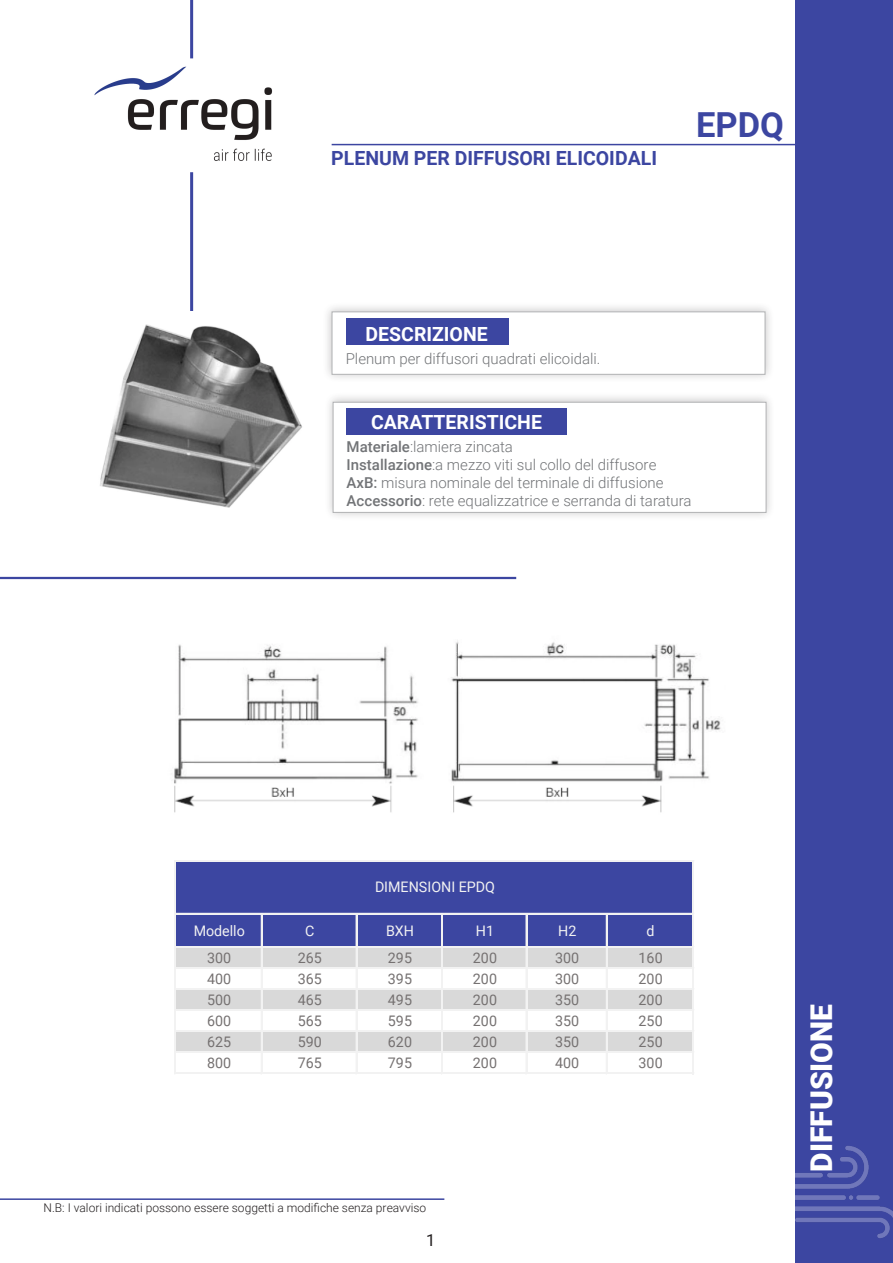
<style>
.page{position:relative;width:893px;height:1263px;background:#fff}
.page>*{position:absolute;margin:0;border:0;box-sizing:border-box;transform-origin:0 0}
.t1{font:700 34.5px "Roboto";color:#3c46a1}
.t2{font:900 30px "Roboto";color:#fff}
.t3{font:700 19.5px "Roboto";color:#3c46a1}
.t4{font:700 19.5px "Roboto";color:#fff}
.t5{font:16.5px "Roboto";color:#231f20}
.t6{font:300 15px "Roboto";color:#727477}
.t7{font:14.55px "Roboto";letter-spacing:.005em;color:#757171}
.t8{font:14.55px "Roboto";color:#f2f2f2}
.t9{font:300 12px "Roboto";color:#231f20}
.s1{font-weight:500}
</style>
<div class="page">
<div style="left:795px;top:0;width:98px;height:1263px;background:#3c46a1"></div>
<hr style="left:332px;top:144px;width:483px;height:1px;background:#3c46a1">
<hr style="left:190px;top:0;width:3px;height:58px;background:#3c46a1">
<hr style="left:190px;top:172px;width:3px;height:162px;background:#3c46a1">
<img style="left:795px;top:1146px;width:98px;height:92px">
<img style="left:94px;top:66px;width:179px;height:95px">
<img style="left:100px;top:311px;width:202px;height:197px">
<div style="left:324px;top:392px;width:452px;height:129px;background:#231f20;opacity:.46"></div>
<div style="left:333px;top:402px;width:433px;height:111px;background:#fff"></div>
<div style="left:322px;top:302px;width:452px;height:81px;background:#231f20;opacity:.46"></div>
<div style="left:332px;top:311px;width:433px;height:64px;background:#fff"></div>
<div style="left:347px;top:319px;width:162px;height:26px;background:#3c46a1"></div>
<div style="left:347px;top:408px;width:220px;height:26px;background:#3c46a1"></div>
<hr style="left:0;top:1198px;width:444px;height:2px;background:#3c46a1">
<img style="left:174px;top:640px;width:547px;height:173px">
<div style="left:176px;top:862px;width:517px;height:85px;background:#3c46a1"></div>
<div style="left:176px;top:947px;width:517px;height:21px;background:#d9d9d9"></div>
<div style="left:176px;top:989px;width:517px;height:21px;background:#d9d9d9"></div>
<div style="left:176px;top:1031px;width:517px;height:21px;background:#d9d9d9"></div>
<hr style="left:175px;top:861px;width:1px;height:213px;background:#f2f2f2">
<hr style="left:692px;top:862px;width:1px;height:212px;background:#f2f2f2">
<hr style="left:693px;top:862px;width:1px;height:212px;background:#f2f2f2">
<hr style="left:261px;top:914px;width:1px;height:160px;background:#f2f2f2">
<hr style="left:356px;top:914px;width:1px;height:160px;background:#f2f2f2">
<hr style="left:441px;top:914px;width:1px;height:160px;background:#f2f2f2">
<hr style="left:442px;top:914px;width:1px;height:160px;background:#f2f2f2">
<hr style="left:526px;top:914px;width:1px;height:160px;background:#f2f2f2">
<hr style="left:606px;top:914px;width:1px;height:160px;background:#f2f2f2">
<hr style="left:176px;top:860px;width:518px;height:1px;background:#f2f2f2">
<hr style="left:176px;top:861px;width:518px;height:1px;background:#f2f2f2">
<hr style="left:176px;top:913px;width:518px;height:1px;background:#f2f2f2">
<hr style="left:176px;top:946px;width:518px;height:1px;background:#f2f2f2">
<hr style="left:176px;top:947px;width:518px;height:1px;background:#f2f2f2">
<hr style="left:176px;top:967px;width:518px;height:1px;background:#f2f2f2">
<hr style="left:176px;top:968px;width:518px;height:1px;background:#f2f2f2">
<hr style="left:176px;top:988px;width:518px;height:1px;background:#f2f2f2">
<hr style="left:176px;top:989px;width:518px;height:1px;background:#f2f2f2">
<hr style="left:176px;top:1009px;width:518px;height:1px;background:#f2f2f2">
<hr style="left:176px;top:1010px;width:518px;height:1px;background:#f2f2f2">
<hr style="left:176px;top:1030px;width:518px;height:1px;background:#f2f2f2">
<hr style="left:176px;top:1031px;width:518px;height:1px;background:#f2f2f2">
<hr style="left:176px;top:1051px;width:518px;height:1px;background:#f2f2f2">
<hr style="left:176px;top:1052px;width:518px;height:1px;background:#f2f2f2">
<hr style="left:176px;top:1072px;width:518px;height:1px;background:#f2f2f2">
<hr style="left:176px;top:1073px;width:518px;height:1px;background:#f2f2f2">
<hr style="left:0;top:577px;width:516px;height:2px;background:#3c46a1">
<p class="t3" style="left:331px;top:144px;width:327px">PLENUM PER DIFFUSORI ELICOIDALI</p>
<p class="t1" style="left:696px;top:101px;width:89px">EPDQ</p>
<p class="t4" style="left:366px;top:320px;width:124px">DESCRIZIONE</p>
<p class="t6" style="left:346px;top:348px;width:256px">Plenum per diffusori quadrati elicoidali.</p>
<p class="t4" style="left:371px;top:408px;width:172px">CARATTERISTICHE</p>
<p class="t6" style="left:347px;top:436px;width:168px"><span class="s1">Materiale</span>:lamiera zincata</p>
<p class="t6" style="left:347px;top:454px;width:311px"><span class="s1">Installazione</span>:a mezzo viti sul collo del diffusore</p>
<p class="t6" style="left:347px;top:472px;width:318px"><span class="s1">AxB:</span> misura nominale del terminale di diffusione</p>
<p class="t6" style="left:347px;top:490px;width:346px"><span class="s1">Accessorio</span>: rete equalizzatrice e serranda di taratura</p>
<p class="t8" style="left:375px;top:877px;width:122px">DIMENSIONI EPDQ</p>
<p class="t8" style="left:194px;top:920px;width:53px">Modello</p>
<p class="t8" style="left:305px;top:920px;width:11px">C</p>
<p class="t8" style="left:386px;top:920px;width:30px">BXH</p>
<p class="t8" style="left:476px;top:920px;width:20px">H1</p>
<p class="t8" style="left:558px;top:920px;width:20px">H2</p>
<p class="t8" style="left:647px;top:920px;width:10px">d</p>
<p class="t7" style="left:207px;top:948px;width:26px">300</p>
<p class="t7" style="left:298px;top:948px;width:26px">265</p>
<p class="t7" style="left:388px;top:948px;width:26px">295</p>
<p class="t7" style="left:473px;top:948px;width:26px">200</p>
<p class="t7" style="left:555px;top:948px;width:26px">300</p>
<p class="t7" style="left:638px;top:948px;width:26px">160</p>
<p class="t7" style="left:207px;top:969px;width:26px">400</p>
<p class="t7" style="left:298px;top:969px;width:26px">365</p>
<p class="t7" style="left:388px;top:969px;width:26px">395</p>
<p class="t7" style="left:473px;top:969px;width:26px">200</p>
<p class="t7" style="left:555px;top:969px;width:26px">300</p>
<p class="t7" style="left:638px;top:969px;width:26px">200</p>
<p class="t7" style="left:207px;top:990px;width:26px">500</p>
<p class="t7" style="left:298px;top:990px;width:26px">465</p>
<p class="t7" style="left:388px;top:990px;width:26px">495</p>
<p class="t7" style="left:473px;top:990px;width:26px">200</p>
<p class="t7" style="left:555px;top:990px;width:26px">350</p>
<p class="t7" style="left:638px;top:990px;width:26px">200</p>
<p class="t7" style="left:207px;top:1011px;width:26px">600</p>
<p class="t7" style="left:298px;top:1011px;width:26px">565</p>
<p class="t7" style="left:388px;top:1011px;width:26px">595</p>
<p class="t7" style="left:473px;top:1011px;width:26px">200</p>
<p class="t7" style="left:555px;top:1011px;width:26px">350</p>
<p class="t7" style="left:638px;top:1011px;width:26px">250</p>
<p class="t7" style="left:207px;top:1032px;width:26px">625</p>
<p class="t7" style="left:298px;top:1032px;width:26px">590</p>
<p class="t7" style="left:388px;top:1032px;width:26px">620</p>
<p class="t7" style="left:473px;top:1032px;width:26px">200</p>
<p class="t7" style="left:555px;top:1032px;width:26px">350</p>
<p class="t7" style="left:638px;top:1032px;width:26px">250</p>
<p class="t7" style="left:207px;top:1053px;width:26px">800</p>
<p class="t7" style="left:298px;top:1053px;width:26px">765</p>
<p class="t7" style="left:388px;top:1053px;width:26px">795</p>
<p class="t7" style="left:473px;top:1053px;width:26px">200</p>
<p class="t7" style="left:555px;top:1053px;width:26px">400</p>
<p class="t7" style="left:638px;top:1053px;width:26px">300</p>
<p class="t9" style="left:44px;top:1199px;width:384px">N.B: I valori indicati possono essere soggetti a modifiche senza preavviso</p>
<p class="t5" style="left:426px;top:1228px;width:11px">1</p>
<p class="t2" style="left:801px;top:1171px;width:169px;rotate:-90deg">DIFFUSIONE</p>
</div>
